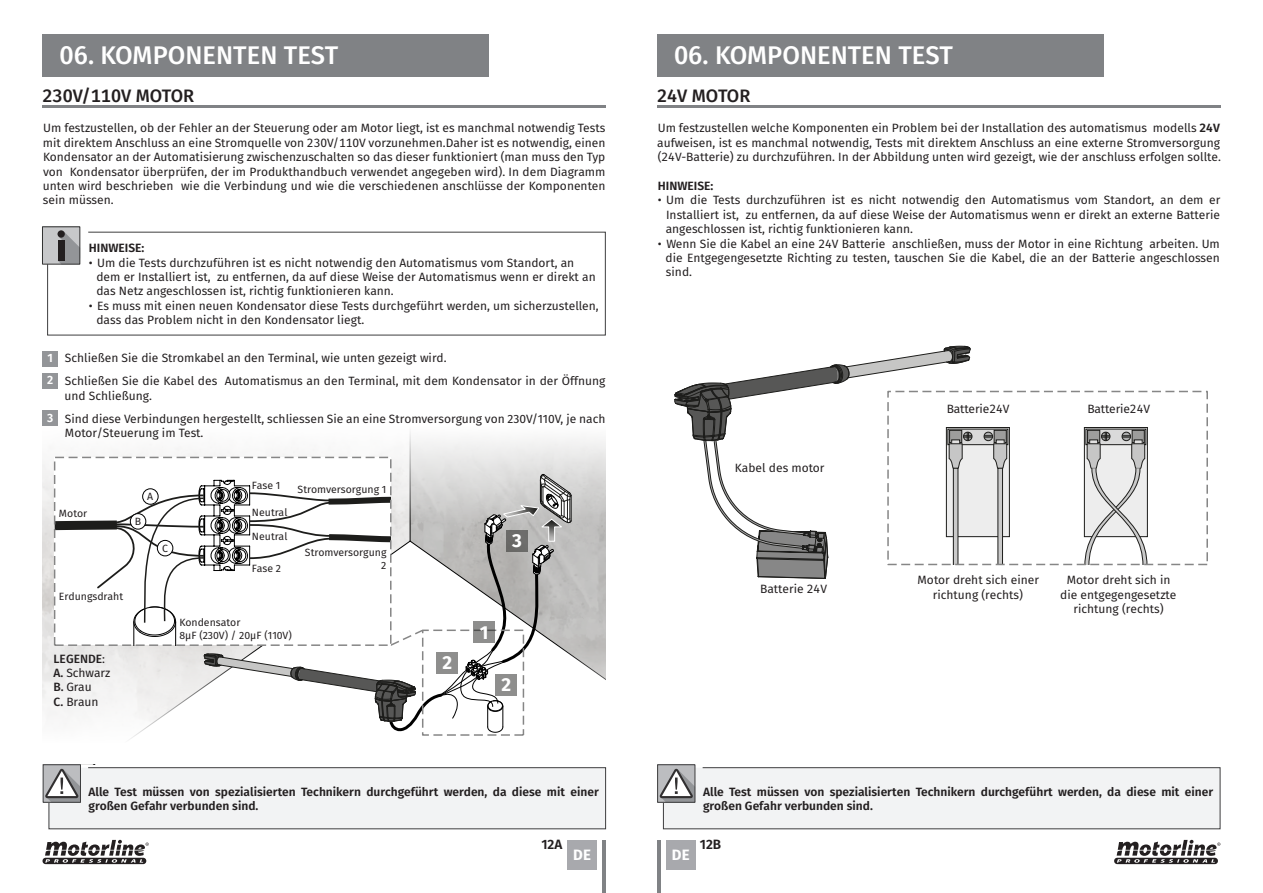
<style>
.page{position:relative;width:1263px;height:893px;background:#fff}
.page>*{position:absolute;margin:0;border:0;box-sizing:border-box;transform-origin:0 0}
.legenda{font:500 25.5px "Fira Sans";color:#fff}
.t1{font:700 18.75px "Fira Sans";color:#fff}
.Paragraph_Style_2{font:500 18px "Fira Sans";color:#231f20}
.t2{font:700 15px "Fira Sans";color:#fff}
.t3{font:600 13.5px "Fira Sans";color:#231f20}
.Paragraph_Style_2-2{font:12px/14.4px "Fira Sans";color:#231f20;text-align:justify}
.Paragraph_Style_2-3{font:600 12px/14.4px "Fira Sans";color:#231f20}
.t4{font:500 12px "Fira Sans";color:#231f20}
.t5{font:600 12px "Fira Sans";color:#fff}
.t6{font:10.5px/12.6px "Fira Sans";color:#231f20;text-align:right}
.s1{font-weight:400}
.s2{font-weight:500}
.s3{font-weight:600}
</style>
<div class="page">
<div style="left:657px;top:34px;width:446px;height:43px;background:#808285"></div>
<div style="left:43px;top:34px;width:446px;height:43px;background:#808285"></div>
<hr style="left:43px;top:105px;width:563px;height:3px;background:#808285">
<hr style="left:657px;top:105px;width:563px;height:3px;background:#808285">
<div style="left:666px;top:840px;width:30px;height:29px;background:#a8a9ad"></div>
<div style="left:567px;top:840px;width:30px;height:29px;background:#a8a9ad"></div>
<hr style="left:603px;top:840px;width:3px;height:53px;background:#808285">
<hr style="left:657px;top:840px;width:3px;height:53px;background:#808285">
<svg style="left:43px;top:431px;width:563px;height:92px"></svg>
<div style="left:55px;top:457px;width:336px;height:188px;background:#fff"></div>
<div style="left:657px;top:764px;width:38px;height:38px;background:#bcbdc0"></div>
<svg style="left:660px;top:767px;width:561px;height:63px"></svg>
<div style="left:657px;top:764px;width:38px;height:39px;border:1px solid #3e3e3f"></div>
<svg style="left:45px;top:474px;width:561px;height:356px"></svg>
<div style="left:43px;top:764px;width:38px;height:39px;border:1px solid #3e3e3f"></div>
<div style="left:43px;top:351px;width:15px;height:15px;background:#939598"></div>
<div style="left:43px;top:373px;width:15px;height:15px;background:#939598"></div>
<div style="left:43px;top:411px;width:15px;height:15px;background:#939598"></div>
<div style="left:946px;top:427px;width:63px;height:110px;background:#ededed"></div>
<div style="left:946px;top:427px;width:64px;height:110px;border:1px solid #1d1d1b"></div>
<div style="left:948px;top:429px;width:60px;height:16px;background:#dadada"></div>
<div style="left:947px;top:429px;width:61px;height:16px;border:1px solid #1d1d1b"></div>
<svg style="left:674px;top:346px;width:299px;height:233px"></svg>
<svg style="left:983px;top:429px;width:24px;height:133px"></svg>
<svg style="left:1084px;top:429px;width:64px;height:133px;background:#ccc"></svg>
<div style="left:887px;top:391px;width:321px;height:174px;border:2px dashed #868686"></div>
<svg style="left:1114px;top:840px;width:106px;height:24px"></svg>
<svg style="left:43px;top:840px;width:106px;height:24px"></svg>
<div style="left:42px;top:227px;width:38px;height:37px;background:#c7c8ca"></div>
<div style="left:42px;top:226px;width:38px;height:39px;border:1px solid #333"></div>
<svg style="left:47px;top:231px;width:559px;height:105px"></svg>
<p class="legenda" style="left:60px;top:35px;width:280px">06. KOMPONENTEN TEST</p>
<p class="legenda" style="left:674px;top:35px;width:280px">06. KOMPONENTEN TEST</p>
<p class="Paragraph_Style_2" style="left:43px;top:81px;width:153px">230V/110V MOTOR</p>
<p class="Paragraph_Style_2" style="left:657px;top:81px;width:95px">24V MOTOR</p>
<p class="Paragraph_Style_2-2" style="left:43px;top:121px;width:564px">Um festzustellen, ob der Fehler an der Steuerung oder am Motor liegt, ist es manchmal notwendig Tests mit direktem Anschluss an eine Stromquelle von 230V/110V vorzunehmen.Daher ist es notwendig, einen Kondensator an der Automatisierung zwischenzuschalten so das dieser funktioniert (man muss den Typ von Kondensator überprüfen, der im Produkthandbuch verwendet angegeben wird). In dem Diagramm unten wird beschrieben wie die Verbindung und wie die verschiedenen anschlüsse der Komponenten sein müssen.</p>
<p class="t5" style="left:47px;top:348px;width:7px">1</p>
<p class="t5" style="left:47px;top:370px;width:8px">2</p>
<p class="t5" style="left:47px;top:408px;width:8px">3</p>
<p class="Paragraph_Style_2-3" style="left:89px;top:240px;width:57px">HINWEISE:</p>
<p class="Paragraph_Style_2-2" style="left:96px;top:255px;width:501px;text-align:left;text-indent:-8px">• Um die Tests durchzuführen ist es nicht notwendig den Automatismus vom Standort, an dem er Installiert ist, zu entfernen, da auf diese Weise der Automatismus wenn er direkt an das Netz angeschlossen ist, richtig funktionieren kann.</p>
<p class="Paragraph_Style_2-2" style="left:96px;top:298px;width:504px;text-indent:-8px">• Es muss mit einen neuen Kondensator diese Tests durchgeführt werden, um sicherzustellen, dass das Problem nicht in den Kondensator liegt.</p>
<p class="Paragraph_Style_2-2" style="left:65px;top:351px;width:383px">Schließen Sie die Stromkabel an den Terminal, wie unten gezeigt wird.</p>
<p class="Paragraph_Style_2-2" style="left:65px;top:373px;width:542px">Schließen Sie die Kabel des Automatismus an den Terminal, mit dem Kondensator in der Öffnung und Schließung.</p>
<p class="Paragraph_Style_2-2" style="left:65px;top:411px;width:542px">Sind diese Verbindungen hergestellt, schliessen Sie an eine Stromversorgung von 230V/110V, je nach<br>Motor/Steuerung im Test.</p>
<p class="t6" style="left:147px;top:490px;width:8px">A</p>
<p class="t6" style="left:252px;top:479px;width:30px">Fase 1</p>
<p class="t6" style="left:298px;top:483px;width:90px">Stromversorgung 1</p>
<p class="t6" style="left:59px;top:506px;width:30px">Motor</p>
<p class="t6" style="left:135px;top:515px;width:8px">B</p>
<p class="t6" style="left:59px;top:590px;width:66px">Erdungsdraht</p>
<p class="t4" style="left:54px;top:649px;width:53px">LEGENDE<span class="s1">:</span></p>
<p class="Paragraph_Style_2-2" style="left:54px;top:665px;width:58px"><span class="s2">A.</span> Schwarz</p>
<p class="Paragraph_Style_2-2" style="left:54px;top:680px;width:40px"><span class="s2">B.</span> Grau</p>
<p class="Paragraph_Style_2-2" style="left:54px;top:694px;width:46px"><span class="s2">C.</span> Braun</p>
<p class="t6" style="left:162px;top:541px;width:7px">C</p>
<p class="t6" style="left:252px;top:505px;width:37px">Neutral</p>
<p class="t6" style="left:252px;top:529px;width:37px">Neutral</p>
<p class="t6" style="left:252px;top:561px;width:31px">Fase 2</p>
<p class="t6" style="left:305px;top:546px;width:83px">Stromversorgung<br>2</p>
<p class="t6" style="left:179px;top:616px;width:62px">Kondensator</p>
<p class="t6" style="left:179px;top:628px;width:114px">8μF (230V) / 20μF (110V)</p>
<p class="t1" style="left:512px;top:525px;width:11px">3</p>
<p class="t1" style="left:442px;top:647px;width:11px">2</p>
<p class="t1" style="left:480px;top:616px;width:10px">1</p>
<p class="t1" style="left:501px;top:669px;width:11px">2</p>
<p class="Paragraph_Style_2-3" style="left:89px;top:784px;width:512px">Alle Test müssen von spezialisierten Technikern durchgeführt werden, da diese mit einer großen Gefahr verbunden sind.</p>
<p class="Paragraph_Style_2-2" style="left:657px;top:121px;width:565px">Um festzustellen welche Komponenten ein Problem bei der Installation des automatismus modells <span class="s3">24V </span>aufweisen, ist es manchmal notwendig, Tests mit direktem Anschluss an eine externe Stromversorgung (24V-Batterie) zu durchzuführen. In der Abbildung unten wird gezeigt, wie der anschluss erfolgen sollte.</p>
<p class="Paragraph_Style_2-3" style="left:658px;top:178px;width:57px">HINWEISE:</p>
<p class="Paragraph_Style_2-2" style="left:666px;top:193px;width:556px;text-indent:-8px">• Um die Tests durchzuführen ist es nicht notwendig den Automatismus vom Standort, an dem er Installiert ist, zu entfernen, da auf diese Weise der Automatismus wenn er direkt an externe Batterie angeschlossen ist, richtig funktionieren kann.</p>
<p class="Paragraph_Style_2-2" style="left:665px;top:236px;width:556px;text-indent:-8px">• Wenn Sie die Kabel an eine 24V Batterie anschließen, muss der Motor in eine Richtung arbeiten. Um die Entgegengesetzte Richting zu testen, tauschen Sie die Kabel, die an der Batterie angeschlossen sind.</p>
<p class="Paragraph_Style_2-2" style="left:735px;top:460px;width:91px">Kabel des motor</p>
<p class="Paragraph_Style_2-2" style="left:947px;top:401px;width:64px">Batterie24V</p>
<p class="Paragraph_Style_2-2" style="left:1087px;top:401px;width:64px">Batterie24V</p>
<p class="Paragraph_Style_2-2" style="left:760px;top:582px;width:68px">Batterie 24V</p>
<p class="Paragraph_Style_2-2" style="left:917px;top:573px;width:123px;text-align:center">Motor dreht sich einer richtung (rechts)</p>
<p class="Paragraph_Style_2-2" style="left:1060px;top:573px;width:118px;text-align:center">Motor dreht sich in die entgegengesetzte richtung (rechts)</p>
<p class="Paragraph_Style_2-3" style="left:703px;top:784px;width:512px">Alle Test müssen von spezialisierten Technikern durchgeführt werden, da diese mit einer großen Gefahr verbunden sind.</p>
<p class="t3" style="left:541px;top:833px;width:22px">12A</p>
<p class="t3" style="left:700px;top:833px;width:23px">12B</p>
<p class="t2" style="left:573px;top:843px;width:19px">DE</p>
<p class="t2" style="left:672px;top:843px;width:19px">DE</p>
</div>
